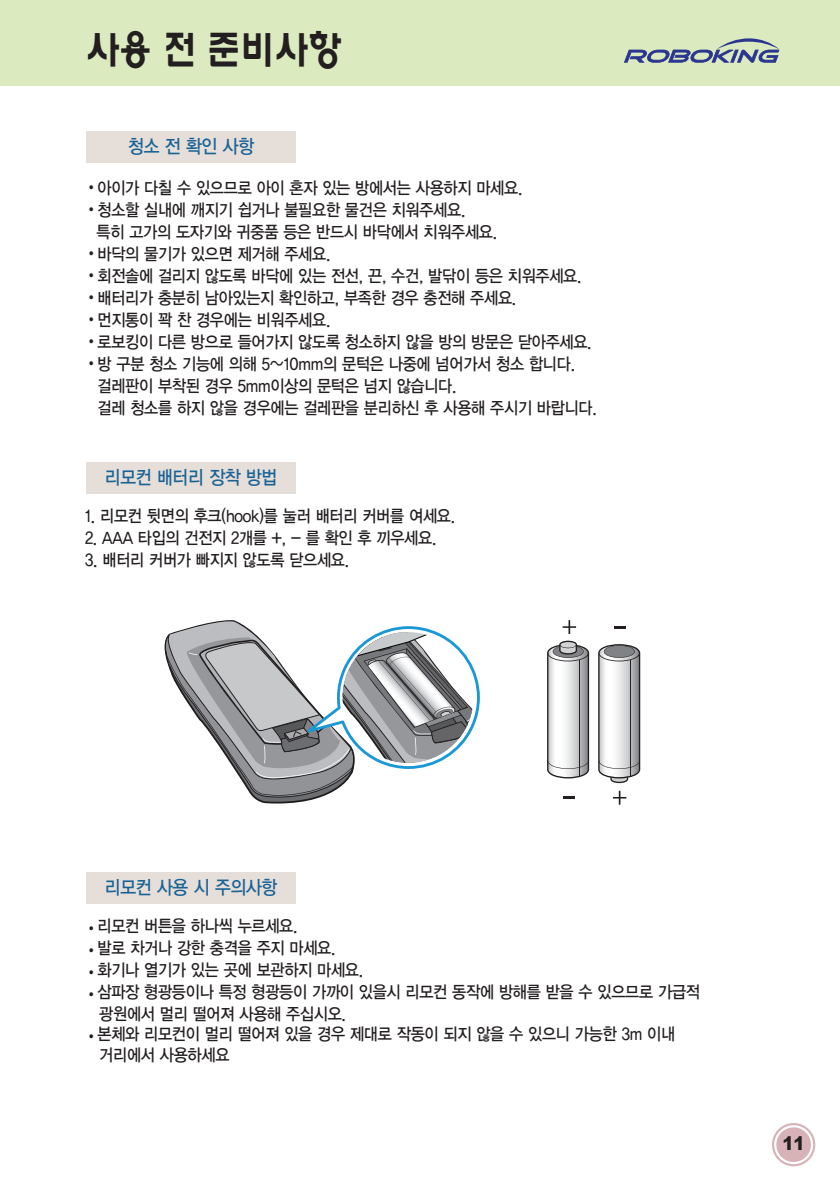
<style>
.page{position:relative;width:840px;height:1191px;background:#fff}
.page>*{position:absolute;margin:0;border:0;box-sizing:border-box;transform-origin:0 0}
.t1{font:40px "H Ywul B";letter-spacing:-.02em;color:#231f20;scale:.85 1}
.Body_title{font:19px "YDIYGO130";letter-spacing:-.015em;color:#196395;scale:.9 1}
.t2{font:900 18.8px "Arial";color:#231f20;scale:.9 1}
.Body_01{font:17px/22px "YDIYGO130";letter-spacing:-.015em;color:#231f20;scale:.9 1}
.body_01{font:17px "YDIYGO130";letter-spacing:-.015em;color:#231f20;scale:.9 1}
.s1{font-family:"Arial";font-size:16px}
</style>
<div class="page">
<svg style="left:771px;top:1123px;width:43px;height:43px"></svg>
<svg style="left:773px;top:1125px;width:39px;height:39px"></svg>
<div style="left:775px;top:1127px;width:35px;height:35px;background:#d7b3b8;border-radius:50%"></div>
<div style="left:0;top:0;width:839px;height:86px;background:#dcebbf"></div>
<svg style="left:624px;top:38px;width:155px;height:25px"></svg>
<div style="left:86px;top:131px;width:210px;height:31px;background:#e6ded9"></div>
<div style="left:86px;top:462px;width:210px;height:31px;background:#e6ded9"></div>
<svg style="left:164px;top:620px;width:315px;height:183px"></svg>
<svg style="left:598px;top:644px;width:42px;height:139px"></svg>
<hr style="left:630px;top:660px;width:1px;height:116px;background:#231f20">
<svg style="left:547px;top:640px;width:41px;height:138px"></svg>
<svg style="left:562px;top:620px;width:13px;height:14px"></svg>
<svg style="left:614px;top:626px;width:12px;height:2px"></svg>
<svg style="left:612px;top:790px;width:14px;height:14px"></svg>
<svg style="left:563px;top:796px;width:11px;height:2px"></svg>
<div style="left:86px;top:872px;width:210px;height:31px;background:#e6ded9"></div>
<p class="t1" style="left:85px;top:29px;width:302px">사용 전 준비사항</p>
<p class="Body_title" style="left:128px;top:136px;width:141px">청소 전 확인 사항</p>
<p class="Body_01" style="left:89px;top:177px;width:483px"><span class="s1">•</span> 아이가 다칠 수 있으므로 아이 혼자 있는 방에서는 사용하지 마세요.</p>
<p class="Body_01" style="left:89px;top:199px;width:419px"><span class="s1">•</span> 청소할 실내에 깨지기 쉽거나 불필요한 물건은 치워주세요.</p>
<p class="Body_01" style="left:96px;top:221px;width:446px">특히 고가의 도자기와 귀중품 등은 반드시 바닥에서 치워주세요.</p>
<p class="Body_01" style="left:89px;top:243px;width:269px"><span class="s1">•</span> 바닥의 물기가 있으면 제거해 주세요.</p>
<p class="Body_01" style="left:89px;top:265px;width:548px"><span class="s1">•</span> 회전솔에 걸리지 않도록 바닥에 있는 전선, 끈, 수건, 발닦이 등은 치워주세요.</p>
<p class="Body_01" style="left:89px;top:287px;width:476px"><span class="s1">•</span> 배터리가 충분히 남아있는지 확인하고, 부족한 경우 충전해 주세요.</p>
<p class="Body_01" style="left:89px;top:309px;width:269px"><span class="s1">•</span> 먼지통이 꽉 찬 경우에는 비워주세요.</p>
<p class="Body_01" style="left:89px;top:331px;width:560px"><span class="s1">•</span> 로보킹이 다른 방으로 들어가지 않도록 청소하지 않을 방의 방문은 닫아주세요.</p>
<p class="Body_01" style="left:97px;top:353px;width:556px;text-indent:-9px"><span class="s1">•</span> 방 구분 청소 기능에 의해 5~10mm의 문턱은 나중에 넘어가서 청소 합니다. 걸레판이 부착된 경우 5mm이상의 문턱은 넘지 않습니다.<br>걸레 청소를 하지 않을 경우에는 걸레판을 분리하신 후 사용해 주시기 바랍니다.</p>
<p class="Body_title" style="left:105px;top:467px;width:193px">리모컨 배터리 장착 방법</p>
<p class="body_01" style="left:85px;top:506px;width:412px">1. 리모컨 뒷면의 후크(hook)를 눌러 배터리 커버를 여세요.</p>
<p class="body_01" style="left:85px;top:528px;width:391px">2. AAA 타입의 건전지 2개를 +, - 를 확인 후 끼우세요.</p>
<p class="body_01" style="left:85px;top:550px;width:295px">3. 배터리 커버가 빠지지 않도록 닫으세요.</p>
<p class="Body_title" style="left:105px;top:876px;width:193px">리모컨 사용 시 주의사항</p>
<p class="body_01" style="left:89px;top:916px;width:233px"><sub>•</sub> 리모컨 버튼을 하나씩 누르세요.</p>
<p class="body_01" style="left:89px;top:938px;width:275px"><sub>•</sub> 발로 차거나 강한 충격을 주지 마세요.</p>
<p class="body_01" style="left:89px;top:960px;width:306px"><sub>•</sub> 화기나 열기가 있는 곳에 보관하지 마세요.</p>
<p class="body_01" style="left:89px;top:982px;width:680px"><sub>•</sub> 삼파장 형광등이나 특정 형광등이 가까이 있을시 리모컨 동작에 방해를 받을 수 있으므로 가급적</p>
<p class="body_01" style="left:99px;top:1004px;width:275px">광원에서 멀리 떨어져 사용해 주십시오.</p>
<p class="body_01" style="left:89px;top:1025px;width:652px"><sub>•</sub> 본체와 리모컨이 멀리 떨어져 있을 경우 제대로 작동이 되지 않을 수 있으니 가능한 3m 이내</p>
<p class="body_01" style="left:99px;top:1045px;width:146px">거리에서 사용하세요</p>
<p class="t2" style="left:781px;top:1132px;width:27px">11</p>
</div>
